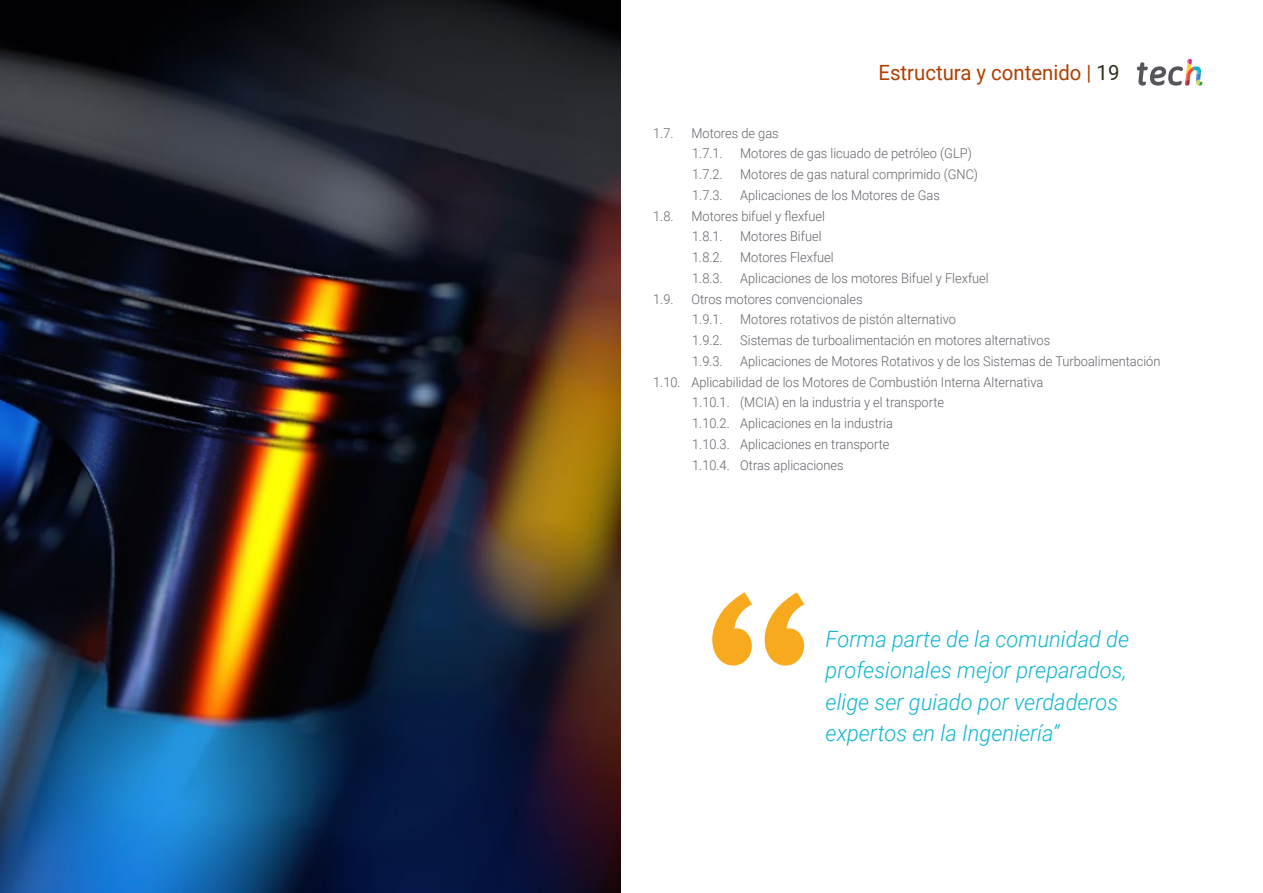
<style>
.page{position:relative;width:1263px;height:893px;background:#fff}
.page>*{position:absolute;margin:0;border:0;box-sizing:border-box;transform-origin:0 0}
.t1{font:italic 300 22.5px/31.5px "Roboto";color:#0fb6cf}
.t2{font:21px "Roboto";color:#ae4000}
.t3{font:300 13.5px/20.7px "Roboto";color:#61646a;scale:.95 1}
.s1{color:#312e20}
</style>
<div class="page">
<img style="left:0;top:0;width:621px;height:893px">
<svg style="left:712px;top:592px;width:92px;height:74px"></svg>
<svg style="left:1137px;top:59px;width:65px;height:27px"></svg>
<h2 class="t2" style="left:878px;top:57px;width:242px">Estructura y contenido | <span class="s1">19</span></h2>
<p class="t3" style="left:653px;top:122px;width:23px">1.7.</p>
<p class="t3" style="left:691px;top:122px;width:93px">Motores de gas<br>1.7.1.</p>
<p class="t3" style="left:740px;top:143px;width:245px">Motores de gas licuado de petróleo (GLP)</p>
<p class="t3" style="left:692px;top:164px;width:34px">1.7.2.</p>
<p class="t3" style="left:740px;top:164px;width:252px">Motores de gas natural comprimido (GNC)</p>
<p class="t3" style="left:692px;top:184px;width:34px">1.7.3.</p>
<p class="t3" style="left:740px;top:184px;width:212px">Aplicaciones de los Motores de Gas</p>
<p class="t3" style="left:653px;top:205px;width:23px">1.8.</p>
<p class="t3" style="left:691px;top:205px;width:142px">Motores bifuel y flexfuel<br>1.8.1.</p>
<p class="t3" style="left:740px;top:226px;width:87px">Motores Bifuel</p>
<p class="t3" style="left:692px;top:247px;width:34px">1.8.2.</p>
<p class="t3" style="left:740px;top:247px;width:100px">Motores Flexfuel</p>
<p class="t3" style="left:692px;top:267px;width:34px">1.8.3.</p>
<p class="t3" style="left:740px;top:267px;width:263px">Aplicaciones de los motores Bifuel y Flexfuel</p>
<p class="t3" style="left:653px;top:288px;width:23px">1.9.</p>
<p class="t3" style="left:691px;top:288px;width:182px">Otros motores convencionales<br>1.9.1.</p>
<p class="t3" style="left:740px;top:309px;width:229px">Motores rotativos de pistón alternativo</p>
<p class="t3" style="left:692px;top:330px;width:34px">1.9.2.</p>
<p class="t3" style="left:740px;top:330px;width:328px">Sistemas de turboalimentación en motores alternativos</p>
<p class="t3" style="left:692px;top:350px;width:34px">1.9.3.</p>
<p class="t3" style="left:740px;top:350px;width:444px">Aplicaciones de Motores Rotativos y de los Sistemas de Turboalimentación</p>
<p class="t3" style="left:653px;top:371px;width:412px">1.10. Aplicabilidad de los Motores de Combustión Interna Alternativa</p>
<p class="t3" style="left:692px;top:392px;width:267px">1.10.1. (MCIA) en la industria y el transporte</p>
<p class="t3" style="left:692px;top:413px;width:213px">1.10.2. Aplicaciones en la industria</p>
<p class="t3" style="left:692px;top:433px;width:209px">1.10.3. Aplicaciones en transporte</p>
<p class="t3" style="left:692px;top:454px;width:161px">1.10.4. Otras aplicaciones</p>
<h1 class="t1" style="left:826px;top:622px;width:305px">Forma parte de la comunidad de profesionales mejor preparados, elige ser guiado por verdaderos expertos en la Ingeniería”</h1>
</div>
